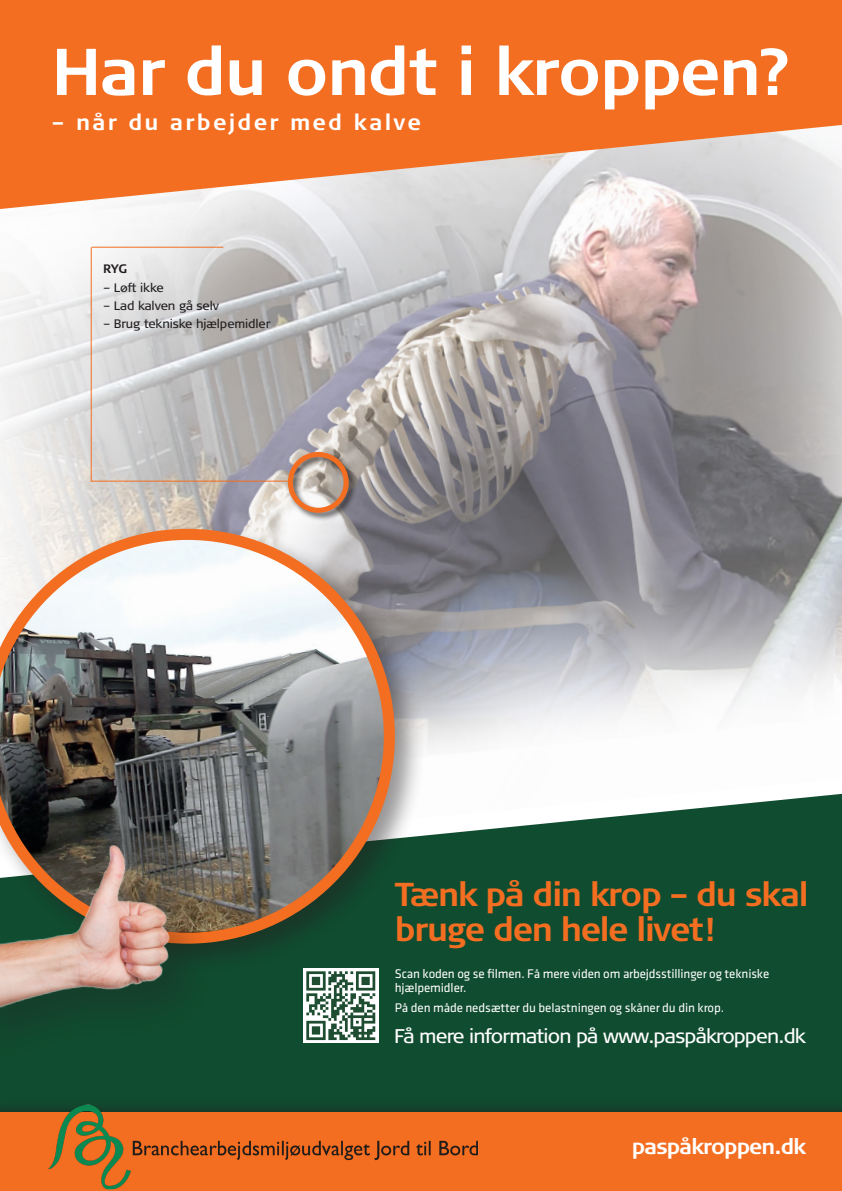
<style>
.page{position:relative;width:842px;height:1191px;background:#fff}
.page>*{position:absolute;margin:0;border:0;box-sizing:border-box;transform-origin:0 0}
.t1{font:700 65.9px "Signa Normal";letter-spacing:-.02em;color:#fff}
.t2{font:700 33.1px/35px "Signa Normal";letter-spacing:-.04em;color:#f36e21}
.t3{font:700 22px "Signa Normal";letter-spacing:.1em;color:#fff}
.t4{font:700 21.3px "Signa Normal";letter-spacing:-.04em;color:#fff}
.t5{font:19.8px "Signa Normal";letter-spacing:-.04em;color:#fff}
.t6{font:13px/14px "Klavika";letter-spacing:-.01em;color:#fff}
.t7{font:12.3px "Signa Normal";letter-spacing:-.01em;color:#231f20}
.t8{font:700 12.3px "Signa Normal";color:#231f20}
</style>
<div class="page">
<img style="left:0;top:235px;width:842px;height:515px">
<div style="left:0;top:793px;width:842px;height:306px;background:#104c2f"></div>
<svg style="left:0;top:0;width:842px;height:235px;background:#ee8f58"></svg>
<div style="left:0;top:1099px;width:842px;height:92px;background:#11492e"></div>
<div style="left:0;top:1111px;width:842px;height:80px;background:#f36e21"></div>
<div style="left:0;top:522px;width:426px;height:452px;background:#231f20;opacity:.47"></div>
<svg style="left:0;top:529px;width:395px;height:414px"></svg>
<img style="left:304px;top:968px;width:74px;height:74px">
<div style="left:286px;top:450px;width:72px;height:72px;background:#231f20;opacity:.75"></div>
<div style="left:288px;top:452px;width:61px;height:61px;border:5px solid #f36e21;border-radius:50%"></div>
<hr style="left:91px;top:480px;width:199px;height:1px;background:#f36e21">
<hr style="left:92px;top:247px;width:131px;height:1px;background:#f36e21">
<hr style="left:91px;top:247px;width:1px;height:235px;background:#f36e21">
<div style="left:0;top:845px;width:214px;height:215px;background:#104c2f"></div>
<img style="left:0;top:815px;width:223px;height:199px">
<img style="left:48px;top:1105px;width:447px;height:84px">
<p class="t1" style="left:51px;top:34px;width:743px">Har du ondt i kroppen?</p>
<p class="t3" style="left:51px;top:109px;width:371px">– når du arbejder med kalve</p>
<p class="t8" style="left:103px;top:262px;width:26px">RYG</p>
<p class="t7" style="left:103px;top:280px;width:62px">– Løft ikke</p>
<p class="t7" style="left:103px;top:298px;width:117px">– Lad kalven gå selv</p>
<p class="t7" style="left:103px;top:317px;width:169px">– Brug tekniske hjælpemidler</p>
<h2 class="t2" style="left:395px;top:877px;width:415px">Tænk på din krop – du skal bruge den hele livet!</h2>
<p class="t6" style="left:395px;top:967px;width:376px">Scan koden og se filmen. Få mere viden om arbejdsstillinger og tekniske hjælpemidler.</p>
<p class="t6" style="left:395px;top:1001px;width:331px">På den måde nedsætter du belastningen og skåner du din krop.</p>
<h3 class="t5" style="left:394px;top:1024px;width:413px">Få mere information på www.paspåkroppen.dk</h3>
<h3 class="t4" style="left:632px;top:1134px;width:176px">paspåkroppen.dk</h3>
</div>
